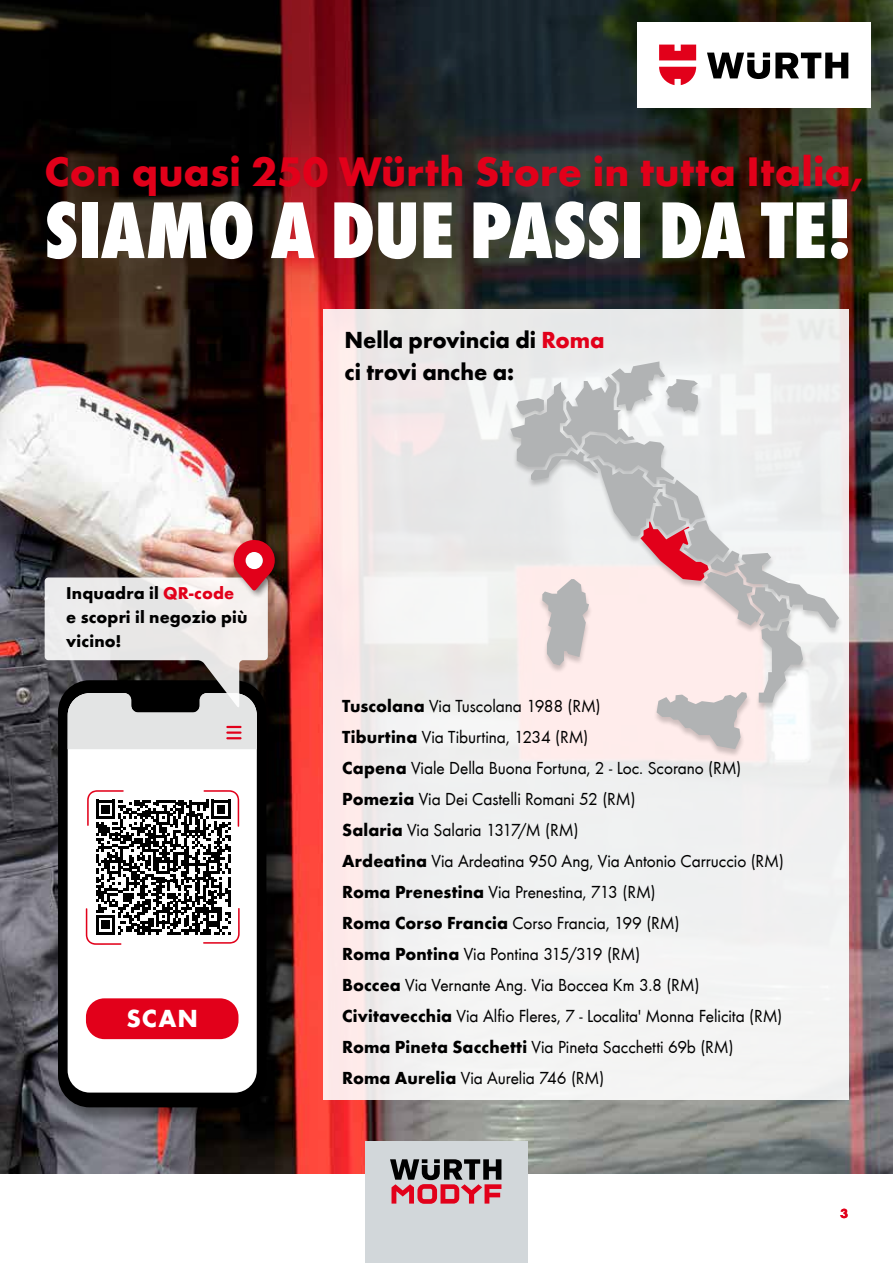
<style>
.page{position:relative;width:893px;height:1263px;background:#fff}
.page>*{position:absolute;margin:0;border:0;box-sizing:border-box;transform-origin:0 0}
.t1{font:83.55px "Wuerth Extra Bold Cond Caps";letter-spacing:-.005em;color:#fff}
.t2{font:700 42.6px "Wuerth";letter-spacing:.005em;color:#e2001a}
.t3{font:700 25.5px "Wuerth";color:#fff}
.t4{font:700 24px/31.5px "Wuerth";letter-spacing:-.005em;color:#000}
.t5{font:18px/30.9px "Wuerth";letter-spacing:-.005em;color:#000}
.t6{font:700 17.7px/23.9px "Wuerth";letter-spacing:.005em;color:#000}
.t7{font:700 13.5px "Wuerth Global";color:#e2001a}
.s1{color:#e2001a}
.s2{font-weight:700}
</style>
<div class="page">
<img style="left:0;top:391px;width:893px;height:783px">
<img style="left:0;top:0;width:893px;height:391px">
<div style="left:323px;top:309px;width:525px;height:790px;background:linear-gradient(to right,#f2ecec,#f0f3f3)"></div>
<div style="left:365px;top:1142px;width:163px;height:121px;background:#d2d7da"></div>
<svg style="left:390px;top:1159px;width:111px;height:45px"></svg>
<div style="left:59px;top:681px;width:225px;height:444px;background:#000;opacity:.4"></div>
<div style="left:58px;top:680px;width:208px;height:427px;background:#000;border-radius:32px"></div>
<div style="left:68px;top:749px;width:189px;height:344px;background:#fff"></div>
<div style="left:86px;top:998px;width:152px;height:41px;background:#e2001a;border-radius:18px"></div>
<svg style="left:86px;top:790px;width:154px;height:155px"></svg>
<div style="left:231px;top:537px;width:53px;height:62px;background:#000;opacity:.5"></div>
<svg style="left:45px;top:539px;width:230px;height:210px"></svg>
<div style="left:246px;top:552px;width:17px;height:17px;background:#fff;border-radius:50%"></div>
<div style="left:507px;top:361px;width:337px;height:396px;background:#000;opacity:.2"></div>
<svg style="left:510px;top:361px;width:329px;height:388px"></svg>
<div style="left:637px;top:22px;width:234px;height:85px;background:#fff"></div>
<svg style="left:707px;top:53px;width:141px;height:26px"></svg>
<svg style="left:659px;top:45px;width:37px;height:40px"></svg>
<h2 class="t2" style="left:45px;top:140px;width:821px">Con quasi 250 Würth Store in tutta Italia,</h2>
<h1 class="t1" style="left:45px;top:171px;width:810px">SIAMO A DUE PASSI DA TE!</h1>
<p class="t6" style="left:66px;top:580px;width:183px">Inquadra il <span class="s1">QR-code </span>e scopri il negozio più vicino!</p>
<h3 class="t3" style="left:126px;top:999px;width:73px">SCAN</h3>
<h3 class="t4" style="left:345px;top:323px;width:261px">Nella provincia di <span class="s1">Roma </span>ci trovi anche a:</h3>
<p class="t5" style="left:342px;top:690px;width:443px"><span class="s2">Tuscolana</span> Via Tuscolana 1988 (RM)<br><span class="s2">Tiburtina</span> Via Tiburtina, 1234 (RM)<br><span class="s2">Capena</span> Viale Della Buona Fortuna, 2 - Loc. Scorano (RM)<br><span class="s2">Pomezia</span> Via Dei Castelli Romani 52 (RM)<br><span class="s2">Salaria</span> Via Salaria 1317/M (RM)<br><span class="s2">Ardeatina</span> Via Ardeatina 950 Ang, Via Antonio Carruccio (RM)<br><span class="s2">Roma Prenestina</span> Via Prenestina, 713 (RM)<br><span class="s2">Roma Corso Francia</span> Corso Francia, 199 (RM)<br><span class="s2">Roma Pontina</span> Via Pontina 315/319 (RM)<br><span class="s2">Boccea</span> Via Vernante Ang. Via Boccea Km 3.8 (RM)<br><span class="s2">Civitavecchia</span> Via Alfio Fleres, 7 - Localita' Monna Felicita (RM)<br><span class="s2">Roma Pineta Sacchetti</span> Via Pineta Sacchetti 69b (RM)<br><span class="s2">Roma Aurelia</span> Via Aurelia 746 (RM)</p>
<p class="t7" style="left:840px;top:1206px;width:10px">3</p>
</div>
